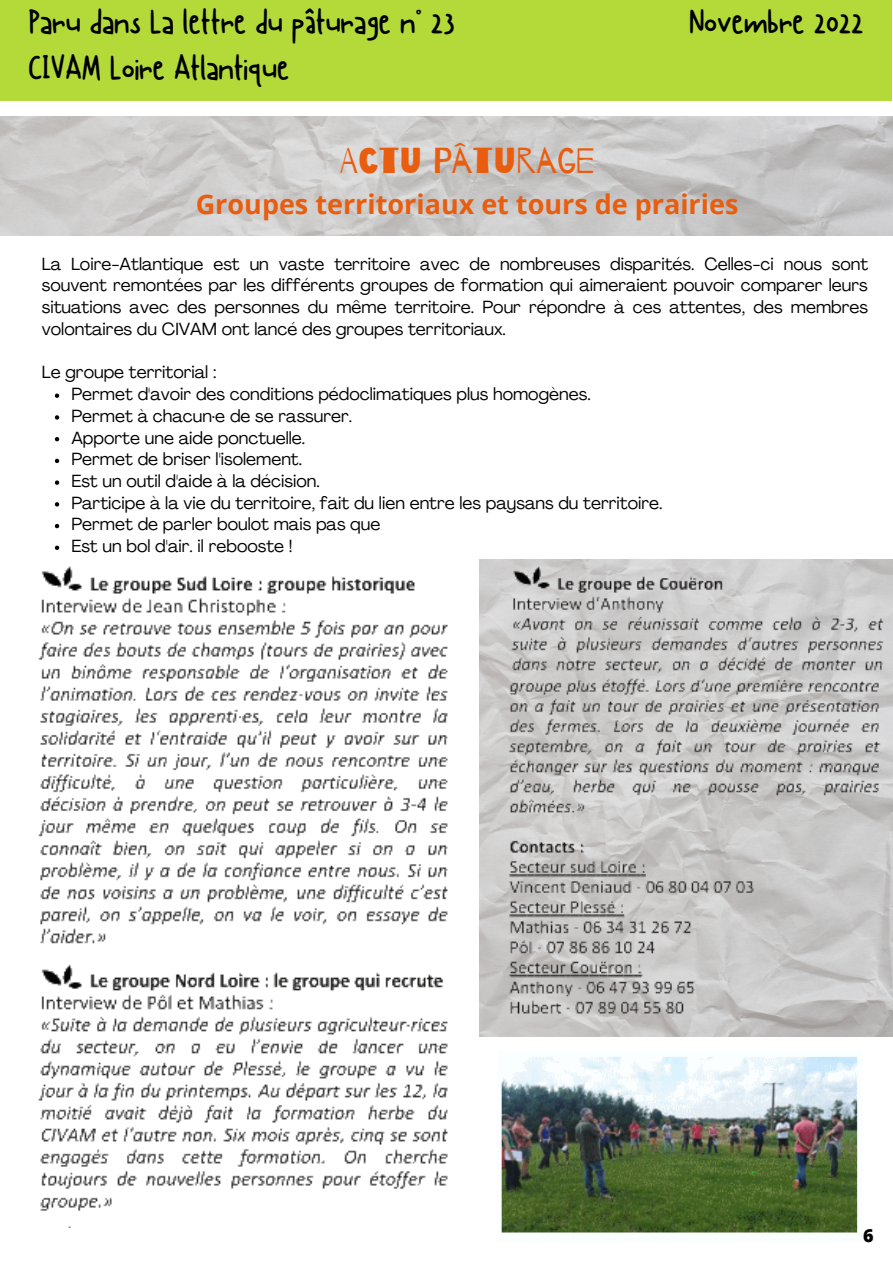
<style>
.page{position:relative;width:893px;height:1264px;background:#fff}
.page>*{position:absolute;margin:0;border:0;box-sizing:border-box;transform-origin:0 0}
.t1{font:36px "Canda Tawa";color:#000}
.t2{font:36px "Barrio";color:#e95d0f}
.t3{font:700 27px "Open Sans";color:#e95d0f}
.t4{font:800 18px "Open Sans";color:#000}
.t5{font:17.4px/21.8px "Agrandir";color:#000}
</style>
<div class="page">
<img style="left:38px;top:547px;width:410px;height:680px">
<img style="left:501px;top:1056px;width:357px;height:177px">
<img style="left:480px;top:559px;width:412px;height:478px">
<img style="left:0;top:116px;width:892px;height:120px">
<div style="left:0;top:0;width:891px;height:100px;background:#b3da39"></div>
<svg style="left:55px;top:393px;width:4px;height:5px"></svg>
<svg style="left:55px;top:415px;width:4px;height:4px"></svg>
<svg style="left:55px;top:437px;width:4px;height:4px"></svg>
<svg style="left:55px;top:459px;width:4px;height:4px"></svg>
<svg style="left:55px;top:480px;width:4px;height:5px"></svg>
<svg style="left:55px;top:502px;width:4px;height:4px"></svg>
<svg style="left:55px;top:524px;width:4px;height:4px"></svg>
<svg style="left:55px;top:545px;width:4px;height:5px"></svg>
<h1 class="t1" style="left:28px;top:1px;width:428px">Paru dans La lettre du pâturage n° 23</h1>
<h1 class="t1" style="left:689px;top:1px;width:176px">Novembre 2022</h1>
<h1 class="t1" style="left:28px;top:48px;width:262px">CIVAM Loire Atlantique</h1>
<h1 class="t2" style="left:340px;top:141px;width:256px">ACTU PÂTURAGE</h1>
<h2 class="t3" style="left:196px;top:185px;width:544px">Groupes territoriaux et tours de prairies</h2>
<p class="t5" style="left:42px;top:254px;width:828px;text-align:justify">La Loire-Atlantique est un vaste territoire avec de nombreuses disparités. Celles-ci nous sont souvent remontées par les différents groupes de formation qui aimeraient pouvoir comparer leurs situations avec des personnes du même territoire. Pour répondre à ces attentes, des membres volontaires du CIVAM ont lancé des groupes territoriaux.</p>
<p class="t5" style="left:42px;top:363px;width:176px">Le groupe territorial :</p>
<p class="t5" style="left:71px;top:385px;width:592px">Permet d'avoir des conditions pédoclimatiques plus homogènes.<br>Permet à chacun·e de se rassurer.<br>Apporte une aide ponctuelle.<br>Permet de briser l'isolement.<br>Est un outil d'aide à la décision.<br>Participe à la vie du territoire, fait du lien entre les paysans du territoire.<br>Permet de parler boulot mais pas que<br>Est un bol d'air. il rebooste !</p>
<p class="t4" style="left:863px;top:1222px;width:12px">6</p>
</div>
